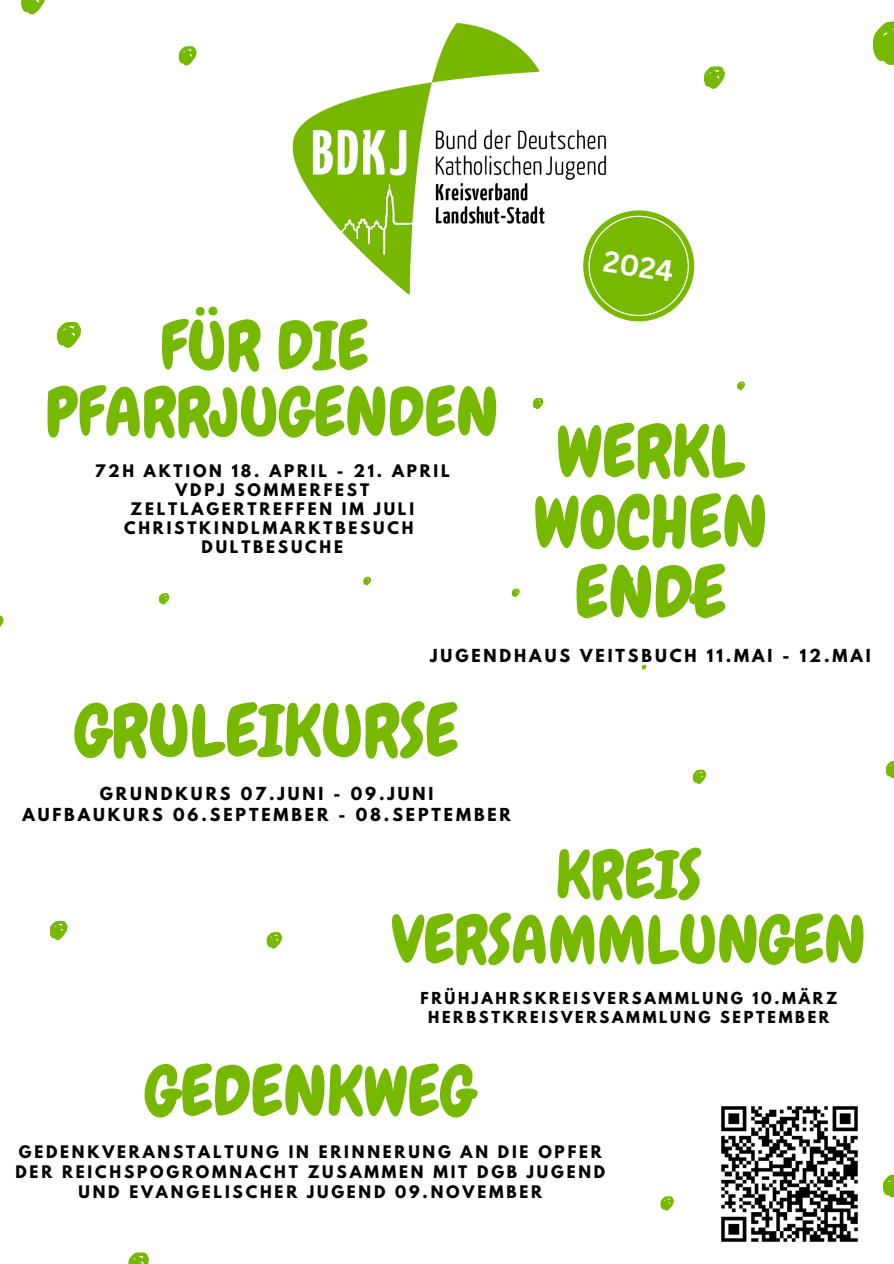
<style>
.page{position:relative;width:894px;height:1264px;background:#fff}
.page>*{position:absolute;margin:0;border:0;box-sizing:border-box;transform-origin:0 0}
.t1{font:71.55px "Chewy";color:#77b800}
.t2{font:69.15px "Chewy";color:#77b800}
.t3{font:67.2px "Chewy";color:#77b800}
.t4{font:65.85px/64.9px "Chewy";color:#77b800;text-align:center}
.t5{font:700 28.95px "Canva Sans";color:#fefffe}
.t6{font:700 15.9px "League Spartan";letter-spacing:.18em;color:#030303}
.t7{font:700 15.3px/20px "League Spartan";letter-spacing:.18em;color:#030303;text-align:center}
.t8{font:700 14.7px "League Spartan";letter-spacing:.18em;color:#030303}
</style>
<div class="page">
<img style="left:292px;top:23px;width:314px;height:272px">
<svg style="left:704px;top:66px;width:20px;height:23px"></svg>
<svg style="left:737px;top:381px;width:8px;height:9px"></svg>
<svg style="left:533px;top:398px;width:10px;height:11px"></svg>
<svg style="left:357px;top:133px;width:8px;height:9px"></svg>
<svg style="left:21px;top:0;width:24px;height:15px"></svg>
<svg style="left:873px;top:21px;width:20px;height:44px"></svg>
<svg style="left:360px;top:242px;width:7px;height:8px"></svg>
<svg style="left:57px;top:322px;width:24px;height:26px"></svg>
<svg style="left:512px;top:588px;width:7px;height:9px"></svg>
<svg style="left:689px;top:593px;width:10px;height:11px"></svg>
<svg style="left:363px;top:576px;width:8px;height:9px"></svg>
<svg style="left:159px;top:593px;width:10px;height:11px"></svg>
<svg style="left:583px;top:210px;width:111px;height:111px"></svg>
<svg style="left:692px;top:769px;width:14px;height:15px"></svg>
<svg style="left:0;top:615px;width:4px;height:12px"></svg>
<svg style="left:179px;top:46px;width:17px;height:20px"></svg>
<svg style="left:660px;top:1196px;width:14px;height:14px"></svg>
<svg style="left:50px;top:920px;width:17px;height:20px"></svg>
<svg style="left:886px;top:761px;width:7px;height:17px"></svg>
<svg style="left:883px;top:1174px;width:10px;height:23px"></svg>
<svg style="left:629px;top:577px;width:4px;height:5px"></svg>
<svg style="left:266px;top:932px;width:16px;height:16px"></svg>
<svg style="left:128px;top:1252px;width:21px;height:11px"></svg>
<svg style="left:642px;top:664px;width:4px;height:5px"></svg>
<img style="left:721px;top:1106px;width:136px;height:136px">
<p class="t5" style="left:607px;top:241px;width:72px;rotate:9deg">2024</p>
<p class="t3" style="left:160px;top:303px;width:210px">FÜR DIE</p>
<p class="t3" style="left:45px;top:370px;width:454px">PFARRJUGENDEN</p>
<p class="t7" style="left:95px;top:462px;width:356px">72H AKTION 18. APRIL - 21. APRIL</p>
<p class="t7" style="left:175px;top:481px;width:195px">VDPJ SOMMERFEST</p>
<p class="t7" style="left:130px;top:500px;width:285px">ZELTLAGERTREFFEN IM JULI</p>
<p class="t7" style="left:124px;top:520px;width:291px">CHRISTKINDLMARKTBESUCH</p>
<p class="t7" style="left:201px;top:539px;width:143px">DULTBESUCHE</p>
<p class="t1" style="left:556px;top:406px;width:190px">WERKL</p>
<p class="t1" style="left:533px;top:477px;width:235px">WOCHEN</p>
<p class="t1" style="left:574px;top:547px;width:153px">ENDE</p>
<p class="t6" style="left:430px;top:647px;width:442px">JUGENDHAUS VEITSBUCH 11.MAI - 12.MAI</p>
<p class="t1" style="left:74px;top:685px;width:385px">GRULEIKURSE</p>
<p class="t6" style="left:100px;top:785px;width:335px">GRUNDKURS 07.JUNI - 09.JUNI</p>
<p class="t6" style="left:22px;top:806px;width:490px">AUFBAUKURS 06.SEPTEMBER - 08.SEPTEMBER</p>
<p class="t4" style="left:391px;top:843px;width:476px">KREIS<br>VERSAMMLUNGEN</p>
<p class="t8" style="left:420px;top:990px;width:418px">FRÜHJAHRSKREISVERSAMMLUNG 10.MÄRZ</p>
<p class="t8" style="left:428px;top:1009px;width:402px">HERBSTKREISVERSAMMLUNG SEPTEMBER</p>
<p class="t2" style="left:144px;top:1047px;width:333px">GEDENKWEG</p>
<p class="t7" style="left:15px;top:1143px;width:591px">GEDENKVERANSTALTUNG IN ERINNERUNG AN DIE OPFER<br>DER REICHSPOGROMNACHT ZUSAMMEN MIT DGB JUGEND<br>UND EVANGELISCHER JUGEND 09.NOVEMBER</p>
</div>
